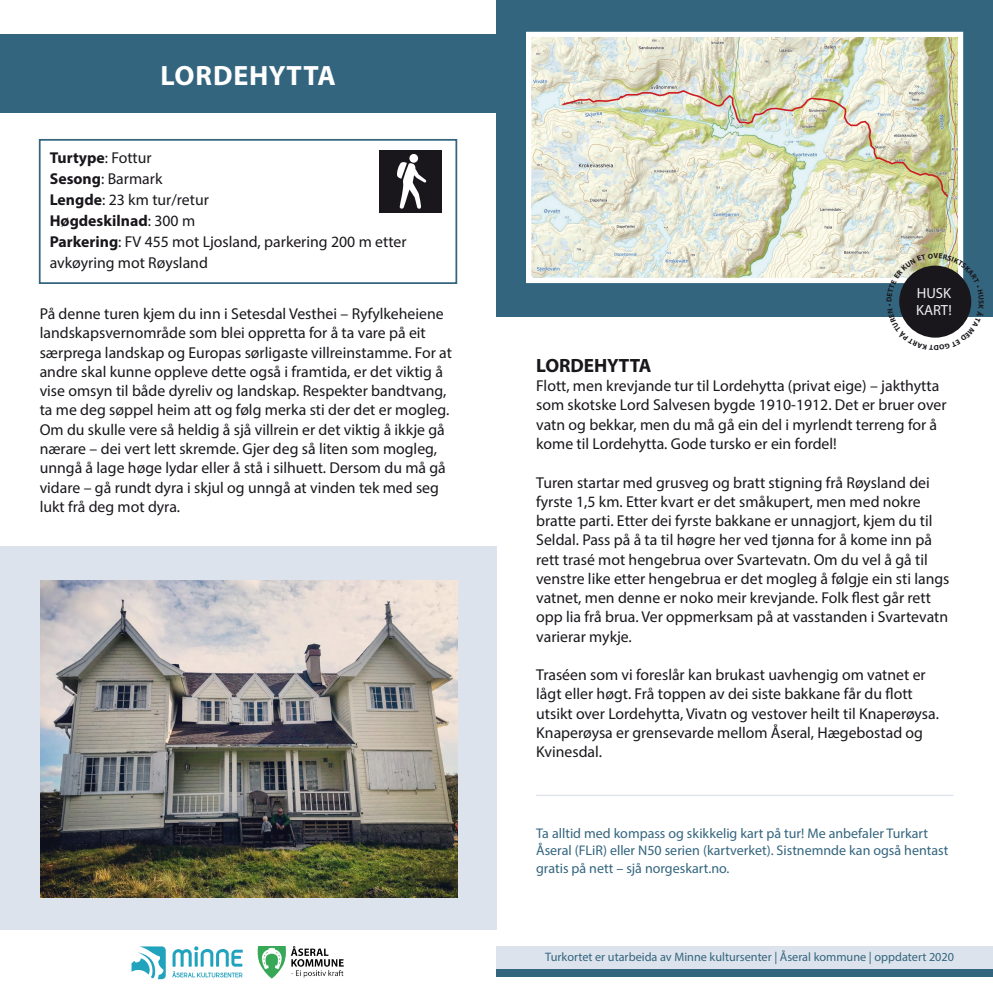
<style>
.page{position:relative;width:993px;height:993px;background:#fff}
.page>*{position:absolute;margin:0;border:0;box-sizing:border-box;transform-origin:0 0}
.t1{font:700 28px "Myriad Pro";letter-spacing:.03em;color:#fff}
.t2{font:700 19.25px "Myriad Pro";color:#1a171c}
.t3{font:15.75px/19.2px "Myriad Pro";color:#1a171c}
.t4{font:700 15.75px "Myriad Pro";color:#1a171c}
.t5{font:14.7px/17.7px "Myriad Pro";color:#ededee}
.t6{font:14px/17.5px "Myriad Pro";color:#33657e}
.t7{font:12.25px "Myriad Pro";color:#33657e}
.s1{font-weight:400}
.s2{font-weight:700}
</style>
<div class="page">
<div style="left:0;top:546px;width:496px;height:383px;background:#dde3ec"></div>
<div style="left:39px;top:139px;width:418px;height:145px;border:2px solid #33657e"></div>
<div style="left:0;top:35px;width:511px;height:78px;background:#33657e"></div>
<img style="left:41px;top:580px;width:416px;height:316px">
<div style="left:379px;top:150px;width:62px;height:62px;background:#1a171c"></div>
<div style="left:409px;top:154px;width:9px;height:9px;background:#fff;border-radius:50%"></div>
<svg style="left:397px;top:161px;width:30px;height:48px"></svg>
<img style="left:257px;top:946px;width:87px;height:32px">
<svg style="left:172px;top:946px;width:71px;height:31px"></svg>
<svg style="left:131px;top:946px;width:35px;height:32px"></svg>
<div style="left:496px;top:0;width:496px;height:316px;background:#33657e"></div>
<img style="left:532px;top:38px;width:424px;height:239px">
<img style="left:560px;top:89px;width:389px;height:109px">
<div style="left:526px;top:32px;width:436px;height:251px;border:5px solid #fff"></div>
<hr style="left:536px;top:794px;width:416px;height:1px;background:#dde3ec">
<div style="left:496px;top:945px;width:496px;height:24px;background:#dde3ec"></div>
<div style="left:496px;top:969px;width:496px;height:7px;background:#33657e"></div>
<svg style="left:886px;top:253px;width:97px;height:85px"></svg>
<p class="t1" style="left:160px;top:57px;width:177px">LORDEHYTTA</p>
<p class="t4" style="left:50px;top:148px;width:103px">Turtype<span class="s1">: Fottur</span></p>
<p class="t3" style="left:50px;top:169px;width:114px"><span class="s2">Sesong</span>: Barmark</p>
<p class="t3" style="left:50px;top:190px;width:160px"><span class="s2">Lengde</span>: 23 km tur/retur</p>
<p class="t4" style="left:50px;top:211px;width:147px">Høgdeskilnad<span class="s1">: 300 m</span></p>
<p class="t3" style="left:50px;top:231px;width:358px;line-height:21px"><span class="s2">Parkering</span>: FV 455 mot Ljosland, parkering 200 m etter avkøyring mot Røysland</p>
<p class="t3" style="left:40px;top:304px;width:413px">På denne turen kjem du inn i Setesdal Vesthei – Ryfylkeheiene landskapsvernområde som blei oppretta for å ta vare på eit særprega landskap og Europas sørligaste villreinstamme. For at andre skal kunne oppleve dette også i framtida, er det viktig å vise omsyn til både dyreliv og landskap. Respekter bandtvang, ta me deg søppel heim att og følg merka sti der det er mogleg.</p>
<p class="t3" style="left:40px;top:419px;width:407px">Om du skulle vere så heldig å sjå villrein er det viktig å ikkje gå nærare – dei vert lett skremde. Gjer deg så liten som mogleg, unngå å lage høge lydar eller å stå i silhuett. Dersom du må gå vidare – gå rundt dyra i skjul og unngå at vinden tek med seg lukt frå deg mot dyra.</p>
<p class="t5" style="left:915px;top:284px;width:37px">HUSK<br>KART!</p>
<p class="t2" style="left:536px;top:353px;width:117px">LORDEHYTTA</p>
<p class="t3" style="left:536px;top:376px;width:412px">Flott, men krevjande tur til Lordehytta (privat eige) – jakthytta som skotske Lord Salvesen bygde 1910-1912. Det er bruer over vatn og bekkar, men du må gå ein del i myrlendt terreng for å kome til Lordehytta. Gode tursko er ein fordel!</p>
<p class="t3" style="left:536px;top:472px;width:414px">Turen startar med grusveg og bratt stigning frå Røysland dei fyrste 1,5 km. Etter kvart er det småkupert, men med nokre bratte parti. Etter dei fyrste bakkane er unnagjort, kjem du til Seldal. Pass på å ta til høgre her ved tjønna for å kome inn på rett trasé mot hengebrua over Svartevatn. Om du vel å gå til venstre like etter hengebrua er det mogleg å følgje ein sti langs vatnet, men denne er noko meir krevjande. Folk flest går rett opp lia frå brua. Ver oppmerksam på at vasstanden i Svartevatn varierar mykje.</p>
<p class="t3" style="left:536px;top:664px;width:404px">Traséen som vi foreslår kan brukast uavhengig om vatnet er lågt eller høgt. Frå toppen av dei siste bakkane får du flott utsikt over Lordehytta, Vivatn og vestover heilt til Knaperøysa.<br>Knaperøysa er grensevarde mellom Åseral, Hægebostad og Kvinesdal.</p>
<p class="t6" style="left:536px;top:823px;width:413px">Ta alltid med kompass og skikkelig kart på tur! Me anbefaler Turkart<br>Åseral (FLiR) eller N50 serien (kartverket). Sistnemnde kan også hentast gratis på nett – sjå norgeskart.no.</p>
<p class="t7" style="left:545px;top:949px;width:410px">Turkortet er utarbeida av Minne kultursenter | Åseral kommune | oppdatert 2020</p>
</div>
